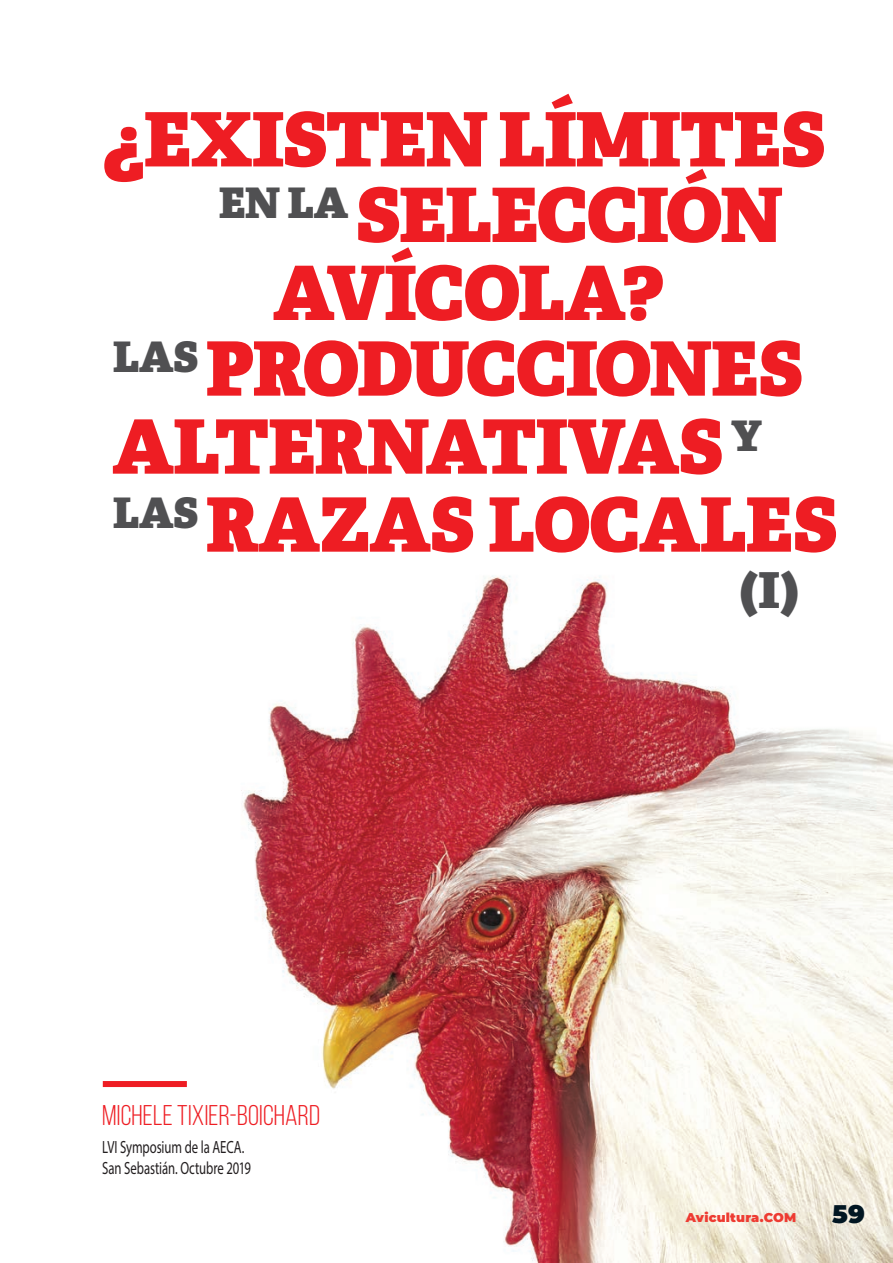
<style>
.page{position:relative;width:893px;height:1263px;background:#fff}
.page>*{position:absolute;margin:0;border:0;box-sizing:border-box;transform-origin:0 0}
.t1{font:75px/78px "Adelle PE Hv";letter-spacing:-.015em;color:#ee1d23}
.t2{font:49.5px "Adelle PE Hv";color:#505052}
.t3{font:28.5px "Bebas Neue";letter-spacing:.01em;color:#ee1d23}
.t4{font:900 25.5px "Montserrat";color:#011622}
.t5{font:17.7px/21px "Myriad Pro";letter-spacing:-.01em;color:#231f20;scale:.72 1}
.t6{font:900 12.75px "Montserrat";letter-spacing:.015em;color:#ee3b32}
</style>
<div class="page">
<img style="left:241px;top:575px;width:652px;height:688px">
<div style="left:103px;top:1081px;width:84px;height:6px;background:#ee1d23"></div>
<p class="t1" style="left:102px;top:98px;width:725px">¿EXISTEN LÍMITES</p>
<p class="t1" style="left:219px;top:173px;width:565px"><sup>EN</sup> <sup>LA</sup> SELECCIÓN</p>
<p class="t1" style="left:274px;top:251px;width:392px">AVÍCOLA?</p>
<p class="t1" style="left:113px;top:327px;width:726px"><sup>LAS</sup> PRODUCCIONES<br>ALTERNATIVAS <sup>Y<br>LAS</sup> RAZAS LOCALES</p>
<p class="t3" style="left:102px;top:1100px;width:219px">MICHELE TIXIER-BOICHARD</p>
<p class="t5" style="left:102px;top:1137px;width:208px">LVI Symposium de la AECA.<br>San Sebastián. Octubre 2019</p>
<p class="t2" style="left:739px;top:553px;width:61px">(I)</p>
<p class="t6" style="left:686px;top:1208px;width:112px">Avicultura.COM</p>
<p class="t4" style="left:832px;top:1195px;width:34px">59</p>
</div>
